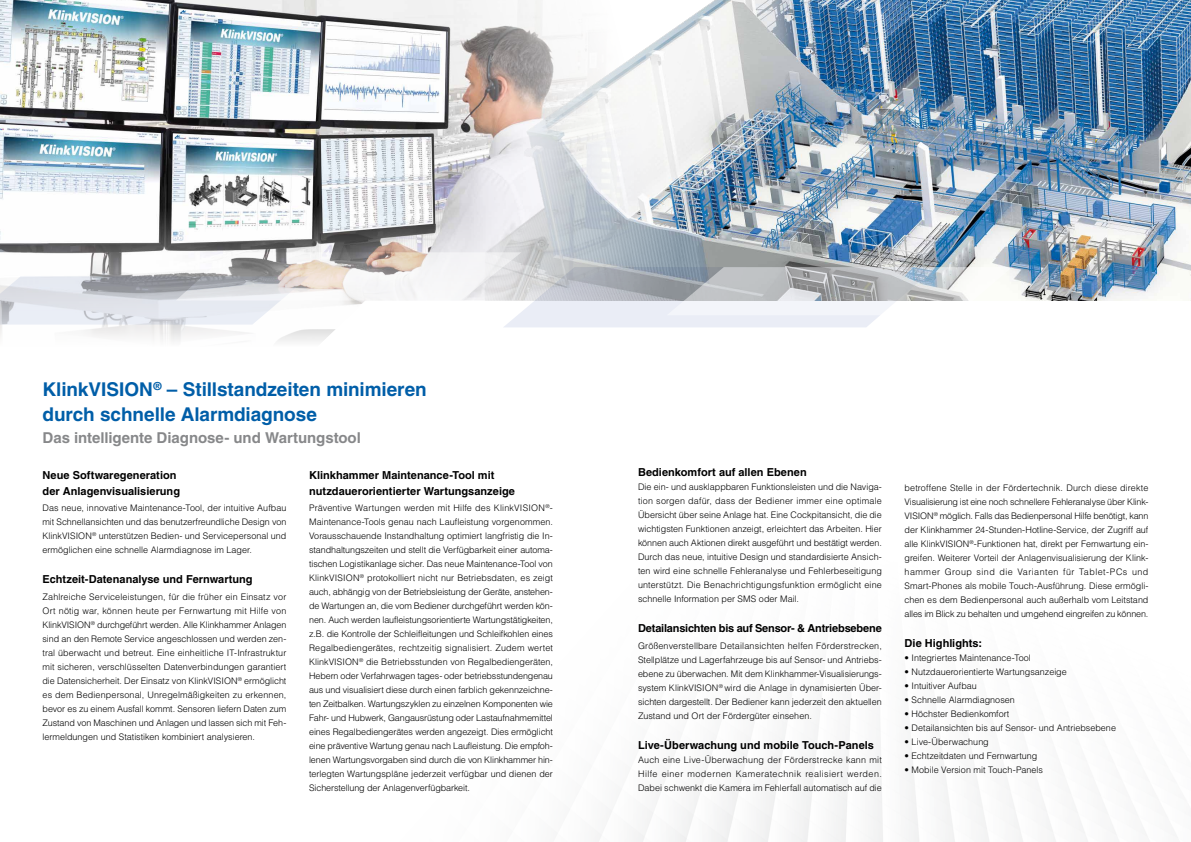
<style>
.page{position:relative;width:1191px;height:842px;background:#fff}
.page>*{position:absolute;margin:0;border:0;box-sizing:border-box;transform-origin:0 0}
.t1{font:700 19px/25px "Helvetica LT Std";letter-spacing:-.005em;color:#005ea8}
.t2{font:700 15px "Helvetica LT Std";letter-spacing:-.005em;color:#87888a}
.t3{font:700 11px/16px "Helvetica LT Std";color:#000}
.t4{font:700 11px "Helvetica LT Std";letter-spacing:-.02em;color:#000}
.t5{font:300 9px/14px "Helvetica LT Std";color:#000;text-align:justify}
</style>
<div class="page">
<img style="left:0;top:0;width:485px;height:342px">
<img style="left:485px;top:0;width:706px;height:300px">
<svg style="left:0;top:252px;width:1012px;height:75px"></svg>
<h1 class="t1" style="left:43px;top:377px;width:386px">KlinkVISION<sup>®</sup> – Stillstandzeiten minimieren durch schnelle Alarmdiagnose</h1>
<h2 class="t2" style="left:43px;top:429px;width:320px">Das intelligente Diagnose- und Wartungstool</h2>
<p class="t3" style="left:43px;top:466px;width:139px">Neue Softwaregeneration der Anlagenvisualisierung</p>
<p class="t5" style="left:43px;top:501px;width:245px">Das neue, innovative Maintenance-Tool, der intuitive Aufbau mit Schnellansichten und das benutzerfreundliche Design von KlinkVISION<sup>®</sup> unterstützen Bedien- und Servicepersonal und ermöglichen eine schnelle Alarmdiagnose im Lager.</p>
<p class="t3" style="left:43px;top:571px;width:212px">Echtzeit-Datenanalyse und Fernwartung</p>
<p class="t5" style="left:43px;top:590px;width:245px">Zahlreiche Serviceleistungen, für die früher ein Einsatz vor Ort nötig war, können heute per Fernwartung mit Hilfe von KlinkVISION<sup>®</sup> durchgeführt werden. Alle Klinkhammer Anlagen sind an den Remote Service angeschlossen und werden zen&shy;tral überwacht und betreut. Eine einheitliche IT-Infrastruktur mit sicheren, verschlüsselten Datenverbindungen garantiert die Datensicherheit. Der Einsatz von KlinkVISION<sup>®</sup> ermöglicht es dem Bedienpersonal, Unregelmäßigkeiten zu erkennen, bevor es zu einem Ausfall kommt. Sensoren liefern Daten zum Zustand von Maschinen und Anlagen und lassen sich mit Feh&shy;lermeldungen und Statistiken kombiniert analysieren.</p>
<p class="t3" style="left:309px;top:466px;width:207px">Klinkhammer Maintenance-Tool mit nutzdauerorientierter Wartungsanzeige</p>
<p class="t5" style="left:309px;top:501px;width:245px">Präventive Wartungen werden mit Hilfe des KlinkVISION<sup>®</sup>- Maintenance-Tools genau nach Laufleistung vorgenommen.<br>Vorausschauende Instandhaltung optimiert langfristig die In&shy;standhaltungszeiten und stellt die Verfügbarkeit einer automa&shy;tischen Logistikanlage sicher. Das neue Maintenance-Tool von KlinkVISION<sup>®</sup> protokolliert nicht nur Betriebsdaten, es zeigt auch, abhängig von der Betriebsleistung der Geräte, anstehen&shy;de Wartungen an, die vom Bediener durchgeführt werden kön&shy;nen. Auch werden laufleistungsorientierte Wartungstätigkeiten, z.B. die Kontrolle der Schleifleitungen und Schleifkohlen eines Regalbediengerätes, rechtzeitig signalisiert. Zudem wertet KlinkVISION<sup>®</sup> die Betriebsstunden von Regalbediengeräten, Hebern oder Verfahrwagen tages- oder betriebsstundengenau aus und visualisiert diese durch einen farblich gekennzeichne&shy;ten Zeitbalken. Wartungszyklen zu einzelnen Komponenten wie Fahr- und Hubwerk, Gangausrüstung oder Lastaufnahmemittel eines Regalbediengerätes werden angezeigt. Dies ermöglicht eine präventive Wartung genau nach Laufleistung. Die empfoh&shy;lenen Wartungsvorgaben sind durch die von Klinkhammer hin&shy;terlegten Wartungspläne jederzeit verfügbar und dienen der Sicherstellung der Anlagenverfügbarkeit.</p>
<p class="t3" style="left:638px;top:464px;width:170px">Bedienkomfort auf allen Ebenen</p>
<p class="t5" style="left:638px;top:480px;width:245px">Die ein- und ausklappbaren Funktionsleisten und die Naviga&shy;tion sorgen dafür, dass der Bediener immer eine optimale Übersicht über seine Anlage hat. Eine Cockpitansicht, die die wichtigsten Funktionen anzeigt, erleichtert das Arbeiten. Hier können auch Aktionen direkt ausgeführt und bestätigt werden.<br>Durch das neue, intuitive Design und standardisierte Ansich&shy;ten wird eine schnelle Fehleranalyse und Fehlerbeseitigung unterstützt. Die Benachrichtigungsfunktion ermöglicht eine schnelle Information per SMS oder Mail.</p>
<p class="t4" style="left:638px;top:622px;width:245px">Detailansichten bis auf Sensor- &amp; Antriebsebene</p>
<p class="t5" style="left:638px;top:639px;width:245px">Größenverstellbare Detailansichten helfen Förderstrecken, Stellplätze und Lagerfahrzeuge bis auf Sensor- und Antriebs&shy;ebene zu überwachen. Mit dem Klinkhammer-Visualisierungs&shy;system KlinkVISION<sup>®</sup> wird die Anlage in dynamisierten Über&shy;sichten dargestellt. Der Bediener kann jederzeit den aktuellen Zustand und Ort der Fördergüter einsehen.</p>
<p class="t3" style="left:638px;top:737px;width:237px">Live-Überwachung und mobile Touch-Panels</p>
<p class="t5" style="left:638px;top:753px;width:245px">Auch eine Live-Überwachung der Förderstrecke kann mit Hilfe einer modernen Kameratechnik realisiert werden.<br>Dabei schwenkt die Kamera im Fehlerfall automatisch auf die</p>
<p class="t5" style="left:904px;top:481px;width:245px">betroffene Stelle in der Fördertechnik. Durch diese direkte Visualisierung ist eine noch schnellere Fehleranalyse über Klink-VISION<sup>®</sup> möglich. Falls das Bedienpersonal Hilfe benötigt, kann der Klinkhammer 24-Stunden-Hotline-Service, der Zugriff auf alle KlinkVISION<sup>®</sup>-Funktionen hat, direkt per Fernwartung ein&shy;greifen. Weiterer Vorteil der Anlagenvisualisierung der Klink&shy;hammer Group sind die Varianten für Tablet-PCs und Smart-Phones als mobile Touch-Ausführung. Diese ermögli&shy;chen es dem Bedienpersonal auch außerhalb vom Leitstand alles im Blick zu behalten und umgehend eingreifen zu können.</p>
<p class="t3" style="left:904px;top:635px;width:79px">Die Highlights:</p>
<p class="t5" style="left:904px;top:651px;width:128px">• Integriertes Maintenance-Tool</p>
<p class="t5" style="left:904px;top:665px;width:164px">• Nutzdauerorientierte Wartungsanzeige</p>
<p class="t5" style="left:904px;top:679px;width:74px">• Intuitiver Aufbau</p>
<p class="t5" style="left:904px;top:693px;width:112px">• Schnelle Alarmdiagnosen</p>
<p class="t5" style="left:904px;top:707px;width:106px">• Höchster Bedienkomfort</p>
<p class="t5" style="left:904px;top:721px;width:213px">• Detailansichten bis auf Sensor- und Antriebsebene</p>
<p class="t5" style="left:904px;top:735px;width:86px">• Live-Überwachung</p>
<p class="t5" style="left:904px;top:749px;width:134px">• Echtzeitdaten und Fernwartung</p>
<p class="t5" style="left:904px;top:763px;width:140px">• Mobile Version mit Touch-Panels</p>
</div>
